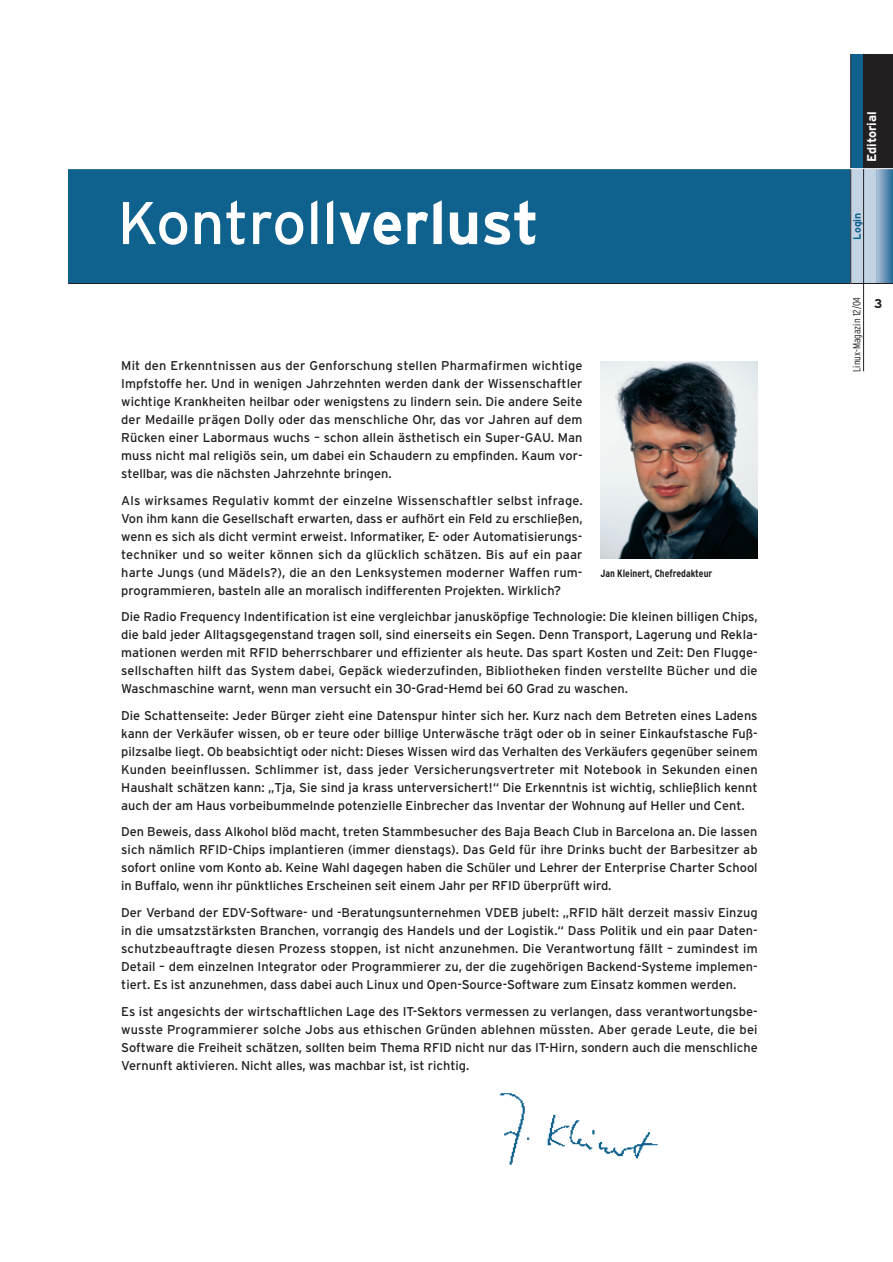
<style>
.page{position:relative;width:893px;height:1262px;background:#fff}
.page>*{position:absolute;margin:0;border:0;box-sizing:border-box;transform-origin:0 0}
.t1{font:60px "Interstate";color:#fff}
.t2{font:12.75px/18px "Interstate";color:#231f20;text-align:justify}
.t3{font:700 12.75px "Interstate";color:#fff}
.t4{font:700 12.75px "Interstate";color:#231f20}
.t5{font:700 condensed 10.5px "Interstate";color:#231f20}
.t6{font:300 condensed 10.5px "Interstate";color:#231f20}
.t7{font:700 10.5px "Interstate";color:#0f618e}
.s1{font-weight:700}
</style>
<div class="page">
<div style="left:69px;top:169px;width:782px;height:114px;background:#0f618e"></div>
<hr style="left:69px;top:283px;width:782px;height:1px;background:#231f20">
<div style="left:850px;top:54px;width:42px;height:229px;background:#0f618e"></div>
<div style="left:863px;top:54px;width:29px;height:115px;background:#231f20"></div>
<div style="left:850px;top:169px;width:26px;height:114px;background:#c2d3e4"></div>
<svg style="left:876px;top:169px;width:16px;height:114px;background:#6e98ba"></svg>
<hr style="left:850px;top:283px;width:42px;height:1px;background:#231f20">
<hr style="left:863px;top:54px;width:1px;height:317px;background:#231f20">
<hr style="left:850px;top:54px;width:1px;height:229px;background:#231f20">
<hr style="left:850px;top:168px;width:42px;height:1px;background:#fff">
<img style="left:600px;top:362px;width:158px;height:197px">
<img style="left:499px;top:1093px;width:159px;height:72px">
<h1 class="t1" style="left:117px;top:200px;width:423px">Kontroll<span class="s1">verlust</span></h1>
<p class="t2" style="left:121px;top:358px;width:463px">Mit den Erkenntnissen aus der Genforschung stellen Pharmafirmen wichtige Impfstoffe her. Und in wenigen Jahrzehnten werden dank der Wissenschaftler wichtige Krankheiten heilbar oder wenigstens zu lindern sein. Die andere Seite der Medaille prägen Dolly oder das menschliche Ohr, das vor Jahren auf dem Rücken einer Labormaus wuchs – schon allein ästhetisch ein Super-GAU. Man muss nicht mal religiös sein, um dabei ein Schaudern zu empfinden. Kaum vor&shy;stellbar, was die nächsten Jahrzehnte bringen.</p>
<p class="t2" style="left:121px;top:492px;width:463px">Als wirksames Regulativ kommt der einzelne Wissenschaftler selbst infrage.<br>Von ihm kann die Gesellschaft erwarten, dass er aufhört ein Feld zu erschließen, wenn es sich als dicht vermint erweist. Informatiker, E- oder Automatisierungs&shy;techniker und so weiter können sich da glücklich schätzen. Bis auf ein paar harte Jungs (und Mädels?), die an den Lenksystemen moderner Waffen rum&shy;programmieren, basteln alle an moralisch indifferenten Projekten. Wirklich?</p>
<p class="t2" style="left:121px;top:609px;width:638px">Die Radio Frequency Indentification ist eine vergleichbar janusköpfige Technologie: Die kleinen billigen Chips, die bald jeder Alltagsgegenstand tragen soll, sind einerseits ein Segen. Denn Transport, Lagerung und Rekla&shy;mationen werden mit RFID beherrschbarer und effizienter als heute. Das spart Kosten und Zeit: Den Flugge&shy;sellschaften hilft das System dabei, Gepäck wiederzufinden, Bibliotheken finden verstellte Bücher und die Waschmaschine warnt, wenn man versucht ein 30-Grad-Hemd bei 60 Grad zu waschen.</p>
<p class="t2" style="left:121px;top:707px;width:638px">Die Schattenseite: Jeder Bürger zieht eine Datenspur hinter sich her. Kurz nach dem Betreten eines Ladens kann der Verkäufer wissen, ob er teure oder billige Unterwäsche trägt oder ob in seiner Einkaufstasche Fuß&shy;pilzsalbe liegt. Ob beabsichtigt oder nicht: Dieses Wissen wird das Verhalten des Verkäufers gegenüber seinem Kunden beeinflussen. Schlimmer ist, dass jeder Versicherungsvertreter mit Notebook in Sekunden einen Haushalt schätzen kann: „Tja, Sie sind ja krass unterversichert!“ Die Erkenntnis ist wichtig, schließlich kennt auch der am Haus vorbeibummelnde potenzielle Einbrecher das Inventar der Wohnung auf Heller und Cent.</p>
<p class="t2" style="left:121px;top:824px;width:638px">Den Beweis, dass Alkohol blöd macht, treten Stammbesucher des Baja Beach Club in Barcelona an. Die lassen sich nämlich RFID-Chips implantieren (immer dienstags). Das Geld für ihre Drinks bucht der Barbesitzer ab sofort online vom Konto ab. Keine Wahl dagegen haben die Schüler und Lehrer der Enterprise Charter School in Buffalo, wenn ihr pünktliches Erscheinen seit einem Jahr per RFID überprüft wird.</p>
<p class="t2" style="left:121px;top:904px;width:638px">Der Verband der EDV-Software- und -Beratungsunternehmen VDEB jubelt: „RFID hält derzeit massiv Einzug in die umsatzstärksten Branchen, vorrangig des Handels und der Logistik.“ Dass Politik und ein paar Daten&shy;schutzbeauftragte diesen Prozess stoppen, ist nicht anzunehmen. Die Verantwortung fällt – zumindest im Detail – dem einzelnen Integrator oder Programmierer zu, der die zugehörigen Backend-Systeme implemen&shy;tiert. Es ist anzunehmen, dass dabei auch Linux und Open-Source-Software zum Einsatz kommen werden.</p>
<p class="t2" style="left:121px;top:1003px;width:638px">Es ist angesichts der wirtschaftlichen Lage des IT-Sektors vermessen zu verlangen, dass verantwortungsbe&shy;wusste Programmierer solche Jobs aus ethischen Gründen ablehnen müssten. Aber gerade Leute, die bei Software die Freiheit schätzen, sollten beim Thema RFID nicht nur das IT-Hirn, sondern auch die menschliche Vernunft aktivieren. Nicht alles, was machbar ist, ist richtig.</p>
<p class="t5" style="left:600px;top:570px;width:113px">Jan Kleinert, Chefredakteur</p>
<p class="t3" style="left:866px;top:162px;width:52px;rotate:-90deg">Editorial</p>
<p class="t7" style="left:853px;top:240px;width:29px;rotate:-90deg">Login</p>
<p class="t6" style="left:852px;top:372px;width:76px;rotate:-90deg">Linux-Magazin 12/04</p>
<p class="t4" style="left:874px;top:299px;width:10px">3</p>
</div>
